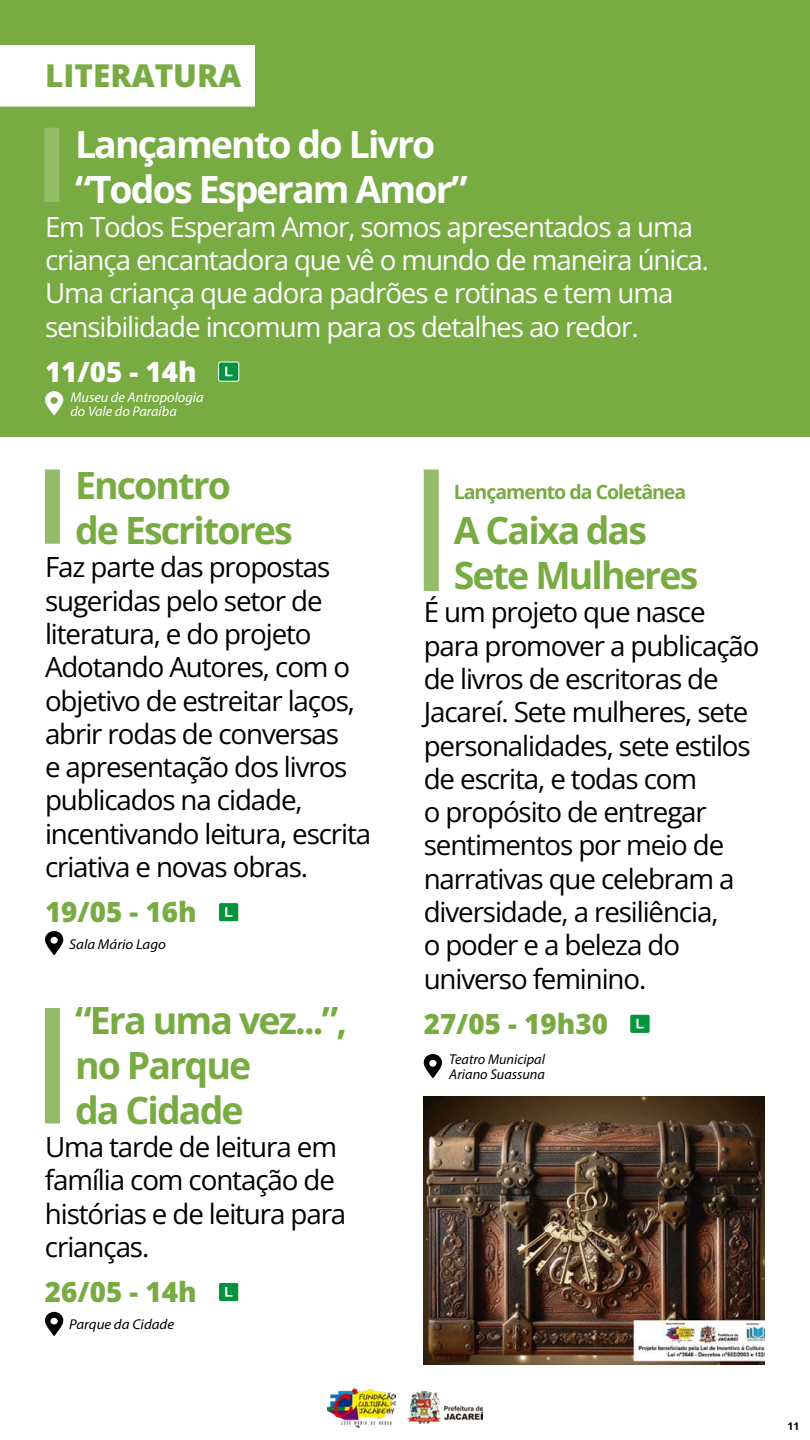
<style>
.page{position:relative;width:810px;height:1440px;background:#fff}
.page>*{position:absolute;margin:0;border:0;box-sizing:border-box;transform-origin:0 0}
.t1{font:700 37.5px/45px "Open Sans";letter-spacing:-.05em;color:#78ab42}
.t2{font:700 37.5px/45px "Open Sans";letter-spacing:-.05em;color:#fff}
.t3{font:800 31.5px "Open Sans";color:#78ab42}
.t4{font:27.75px/33.3px "Open Sans";letter-spacing:-.04em;color:#000}
.t5{font:27.75px/33.3px "Open Sans";letter-spacing:-.04em;color:#fff}
.t6{font:800 27.75px "Open Sans";color:#78ab42}
.t7{font:800 27.75px "Open Sans";color:#fff}
.t8{font:700 19.5px "Open Sans";letter-spacing:-.05em;color:#78ab42}
.t9{font:italic 14.25px/14.2px "Myriad Pro";color:#fff}
.t10{font:italic 14.25px/14.2px "Myriad Pro";color:#000}
.t11{font:italic 14.25px "Myriad Pro";color:#000;scale:1.05 1}
.t12{font:700 10.5px "Open Sans";color:#000}
</style>
<div class="page">
<div style="left:0;top:0;width:810px;height:437px;background:#78ab42"></div>
<div style="left:0;top:45px;width:255px;height:62px;background:#fff"></div>
<div style="left:219px;top:903px;width:20px;height:19px;background:#03943d;border-radius:2px"></div>
<div style="left:218px;top:902px;width:21px;height:20px;border:1px solid #fff;border-radius:2px"></div>
<svg style="left:225px;top:907px;width:7px;height:10px"></svg>
<svg style="left:45px;top:931px;width:18px;height:24px"></svg>
<div style="left:219px;top:1282px;width:20px;height:20px;background:#03943d;border-radius:2px"></div>
<div style="left:218px;top:1282px;width:21px;height:20px;border:1px solid #fff;border-radius:2px"></div>
<svg style="left:225px;top:1287px;width:7px;height:10px"></svg>
<svg style="left:45px;top:1312px;width:18px;height:24px"></svg>
<div style="left:630px;top:1014px;width:20px;height:19px;background:#03943d;border-radius:2px"></div>
<div style="left:630px;top:1014px;width:20px;height:20px;border:1px solid #fff;border-radius:2px"></div>
<svg style="left:636px;top:1019px;width:8px;height:9px"></svg>
<svg style="left:424px;top:1054px;width:18px;height:24px"></svg>
<div style="left:44px;top:128px;width:15px;height:74px;background:#94bd69"></div>
<div style="left:45px;top:470px;width:15px;height:74px;background:#94bd69"></div>
<div style="left:45px;top:1008px;width:15px;height:116px;background:#94bd69"></div>
<div style="left:424px;top:470px;width:15px;height:121px;background:#94bd69"></div>
<div style="left:219px;top:362px;width:20px;height:19px;background:#03943d;border-radius:2px"></div>
<div style="left:218px;top:362px;width:21px;height:20px;border:1px solid #fff;border-radius:2px"></div>
<svg style="left:225px;top:367px;width:7px;height:9px"></svg>
<svg style="left:45px;top:391px;width:18px;height:25px"></svg>
<img style="left:424px;top:1096px;width:341px;height:269px">
<img style="left:407px;top:1392px;width:76px;height:31px">
<img style="left:327px;top:1388px;width:68px;height:39px">
<p class="t3" style="left:45px;top:52px;width:198px">LITERATURA</p>
<h1 class="t2" style="left:75px;top:121px;width:394px">Lançamento do Livro “Todos Esperam Amor”</h1>
<p class="t5" style="left:45px;top:209px;width:666px">Em Todos Esperam Amor, somos apresentados a uma criança encantadora que vê o mundo de maneira única.<br>Uma criança que adora padrões e rotinas e tem uma sensibilidade incomum para os detalhes ao redor.</p>
<p class="t7" style="left:45px;top:350px;width:153px">11/05 - 14h</p>
<p class="t9" style="left:70px;top:389px;width:135px">Museu de Antropologia do Vale do Paraíba</p>
<h1 class="t1" style="left:75px;top:462px;width:219px">Encontro<br>de Escritores</h1>
<p class="t4" style="left:45px;top:550px;width:328px">Faz parte das propostas sugeridas pelo setor de literatura, e do projeto<br>Adotando Autores, com o objetivo de estreitar laços, abrir rodas de conversas<br>e apresentação dos livros publicados na cidade, incentivando leitura, escrita criativa e novas obras.</p>
<p class="t6" style="left:45px;top:891px;width:153px">19/05 - 16h</p>
<p class="t11" style="left:69px;top:935px;width:94px">Sala Mário Lago</p>
<h1 class="t1" style="left:75px;top:997px;width:274px">“Era uma vez...”, no Parque<br>da Cidade</h1>
<p class="t4" style="left:45px;top:1130px;width:303px">Uma tarde de leitura em família com contação de histórias e de leitura para crianças.</p>
<p class="t6" style="left:45px;top:1271px;width:153px">26/05 - 14h</p>
<p class="t11" style="left:69px;top:1316px;width:102px">Parque da Cidade</p>
<p class="t8" style="left:454px;top:478px;width:234px">Lançamento da Coletânea</p>
<h1 class="t1" style="left:454px;top:507px;width:246px">A Caixa das<br>Sete Mulheres</h1>
<p class="t4" style="left:424px;top:595px;width:337px">É um projeto que nasce para promover a publicação de livros de escritoras de<br>Jacareí. Sete mulheres, sete personalidades, sete estilos de escrita, e todas com<br>o propósito de entregar sentimentos por meio de narrativas que celebram a diversidade, a resiliência,<br>o poder e a beleza do universo feminino.</p>
<p class="t6" style="left:424px;top:1003px;width:186px">27/05 - 19h30</p>
<p class="t10" style="left:449px;top:1052px;width:97px">Teatro Municipal<br>Ariano Suassuna</p>
<p class="t12" style="left:787px;top:1419px;width:14px">11</p>
</div>
